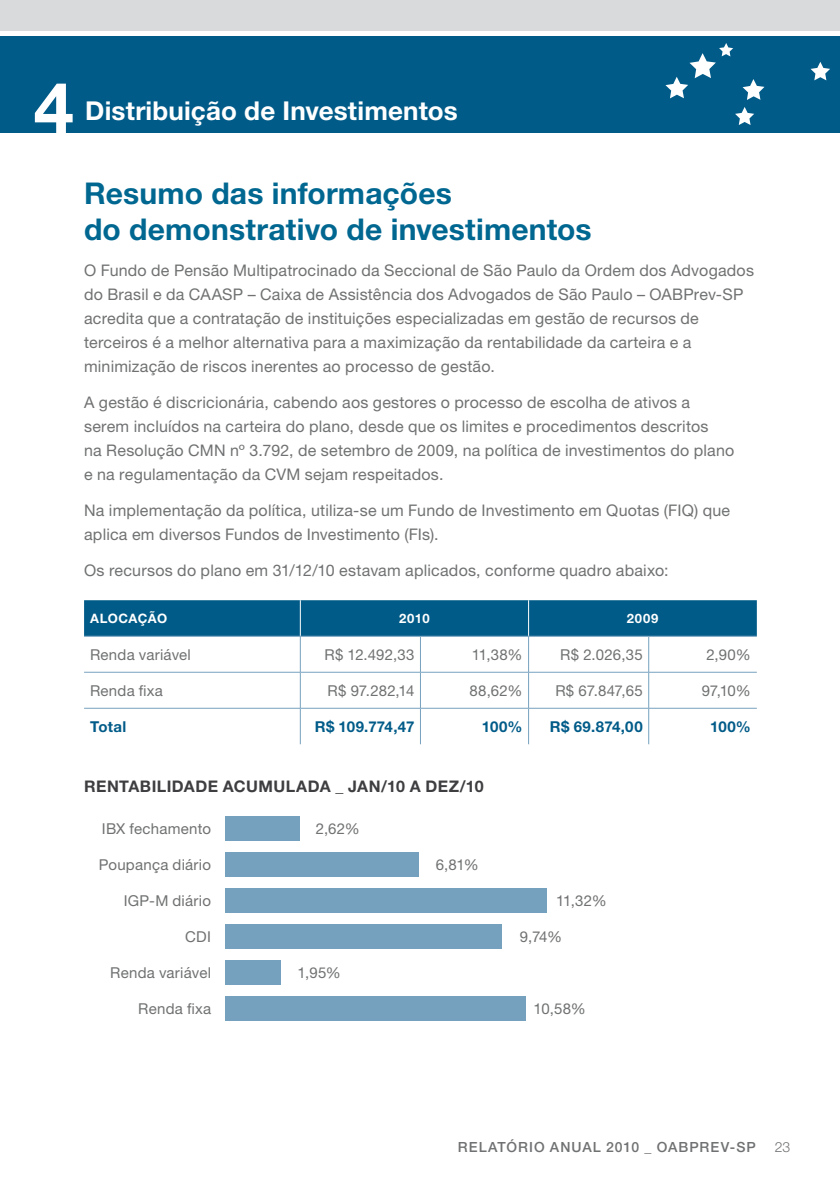
<style>
.page{position:relative;width:840px;height:1191px;background:#fff}
.page>*{position:absolute;margin:0;border:0;box-sizing:border-box;transform-origin:0 0}
.t1{font:700 72px "Helvetica Neue LT Std";color:#fff}
.t2{font:700 30px/36px "Helvetica Neue LT Std";letter-spacing:.005em;color:#006791}
.t3{font:700 26px "Helvetica Neue LT Std";letter-spacing:.005em;color:#fff}
.t4{font:16px/24px "Helvetica Neue LT Std";letter-spacing:.015em;color:#707172}
.t5{font:700 16px "Helvetica Neue LT Std";letter-spacing:.03em;color:#3e3d40}
.t6{font:15px "Helvetica Neue LT Std";letter-spacing:.015em;color:#707172}
.t7{font:700 15px "Helvetica Neue LT Std";letter-spacing:.015em;color:#005b88}
.t8{font:500 14px "Helvetica Neue LT Std";letter-spacing:.07em;color:#707172}
.t9{font:300 14px "Helvetica Neue LT Std";color:#707172}
.t10{font:700 13px "Helvetica Neue LT Std";letter-spacing:.05em;color:#fff}
</style>
<div class="page">
<div style="left:0;top:36px;width:839px;height:96px;background:#005b88"></div>
<div style="left:0;top:0;width:839px;height:30px;background:#d9dadb"></div>
<svg style="left:810px;top:62px;width:19px;height:18px"></svg>
<svg style="left:742px;top:79px;width:22px;height:21px"></svg>
<svg style="left:735px;top:107px;width:18px;height:18px"></svg>
<svg style="left:665px;top:43px;width:67px;height:55px"></svg>
<div style="left:84px;top:600px;width:672px;height:36px;background:#005b88"></div>
<hr style="left:300px;top:600px;width:1px;height:36px;background:#fff">
<hr style="left:528px;top:600px;width:1px;height:36px;background:#fff">
<hr style="left:84px;top:636px;width:216px;height:1px;background:#76a1be">
<hr style="left:300px;top:636px;width:120px;height:1px;background:#76a1be">
<hr style="left:420px;top:636px;width:108px;height:1px;background:#76a1be">
<hr style="left:528px;top:636px;width:120px;height:1px;background:#76a1be">
<hr style="left:648px;top:636px;width:108px;height:1px;background:#76a1be">
<hr style="left:300px;top:636px;width:1px;height:36px;background:#76a1be">
<hr style="left:420px;top:636px;width:1px;height:36px;background:#76a1be">
<hr style="left:528px;top:636px;width:1px;height:36px;background:#76a1be">
<hr style="left:648px;top:636px;width:1px;height:36px;background:#76a1be">
<hr style="left:84px;top:672px;width:216px;height:1px;background:#76a1be">
<hr style="left:300px;top:672px;width:120px;height:1px;background:#76a1be">
<hr style="left:300px;top:672px;width:1px;height:36px;background:#76a1be">
<hr style="left:420px;top:672px;width:108px;height:1px;background:#76a1be">
<hr style="left:420px;top:672px;width:1px;height:36px;background:#76a1be">
<hr style="left:528px;top:672px;width:120px;height:1px;background:#76a1be">
<hr style="left:528px;top:672px;width:1px;height:36px;background:#76a1be">
<hr style="left:648px;top:672px;width:108px;height:1px;background:#76a1be">
<hr style="left:648px;top:672px;width:1px;height:36px;background:#76a1be">
<hr style="left:84px;top:708px;width:216px;height:1px;background:#76a1be">
<hr style="left:300px;top:708px;width:120px;height:1px;background:#76a1be">
<hr style="left:300px;top:708px;width:1px;height:36px;background:#76a1be">
<hr style="left:420px;top:708px;width:108px;height:1px;background:#76a1be">
<hr style="left:420px;top:708px;width:1px;height:36px;background:#76a1be">
<hr style="left:528px;top:708px;width:120px;height:1px;background:#76a1be">
<hr style="left:528px;top:708px;width:1px;height:36px;background:#76a1be">
<hr style="left:648px;top:708px;width:108px;height:1px;background:#76a1be">
<hr style="left:648px;top:708px;width:1px;height:36px;background:#76a1be">
<div style="left:225px;top:852px;width:193px;height:24px;background:#76a1be"></div>
<div style="left:225px;top:888px;width:321px;height:24px;background:#76a1be"></div>
<div style="left:225px;top:996px;width:300px;height:24px;background:#76a1be"></div>
<div style="left:225px;top:924px;width:276px;height:24px;background:#76a1be"></div>
<div style="left:225px;top:960px;width:55px;height:24px;background:#76a1be"></div>
<div style="left:225px;top:816px;width:74px;height:24px;background:#76a1be"></div>
<h1 class="t1" style="left:34px;top:64px;width:42px">4</h1>
<h3 class="t3" style="left:85px;top:95px;width:374px">Distribuição de Investimentos</h3>
<h2 class="t2" style="left:84px;top:175px;width:509px">Resumo das informações<br>do demonstrativo de investimentos</h2>
<p class="t4" style="left:84px;top:258px;width:671px">O Fundo de Pensão Multipatrocinado da Seccional de São Paulo da Ordem dos Advogados do Brasil e da CAASP – Caixa de Assistência dos Advogados de São Paulo – OABPrev-SP acredita que a contratação de instituições especializadas em gestão de recursos de terceiros é a melhor alternativa para a maximização da rentabilidade da carteira e a minimização de riscos inerentes ao processo de gestão.</p>
<p class="t4" style="left:84px;top:390px;width:651px">A gestão é discricionária, cabendo aos gestores o processo de escolha de ativos a serem incluídos na carteira do plano, desde que os limites e procedimentos descritos<br>na Resolução CMN nº 3.792, de setembro de 2009, na política de investimentos do plano e na regulamentação da CVM sejam respeitados.</p>
<p class="t4" style="left:84px;top:498px;width:647px">Na implementação da política, utiliza-se um Fundo de Investimento em Quotas (FIQ) que aplica em diversos Fundos de Investimento (FIs).</p>
<p class="t4" style="left:84px;top:558px;width:585px">Os recursos do plano em 31/12/10 estavam aplicados, conforme quadro abaixo:</p>
<p class="t10" style="left:90px;top:610px;width:79px">alocação</p>
<p class="t10" style="left:399px;top:610px;width:32px">2010</p>
<p class="t10" style="left:626px;top:610px;width:33px">2009</p>
<p class="t6" style="left:90px;top:645px;width:102px">Renda variável</p>
<p class="t6" style="left:324px;top:645px;width:91px">R$ 12.492,33</p>
<p class="t6" style="left:471px;top:645px;width:52px">11,38%</p>
<p class="t6" style="left:560px;top:645px;width:84px">R$ 2.026,35</p>
<p class="t6" style="left:706px;top:645px;width:46px">2,90%</p>
<p class="t6" style="left:90px;top:681px;width:74px">Renda fixa</p>
<p class="t6" style="left:327px;top:681px;width:88px">R$ 97.282,14</p>
<p class="t6" style="left:469px;top:681px;width:54px">88,62%</p>
<p class="t6" style="left:555px;top:681px;width:89px">R$ 67.847,65</p>
<p class="t6" style="left:701px;top:681px;width:51px">97,10%</p>
<p class="t7" style="left:90px;top:717px;width:38px">Total</p>
<p class="t7" style="left:314px;top:717px;width:101px">R$ 109.774,47</p>
<p class="t7" style="left:481px;top:717px;width:42px">100%</p>
<p class="t7" style="left:549px;top:717px;width:94px">R$ 69.874,00</p>
<p class="t7" style="left:709px;top:717px;width:42px">100%</p>
<p class="t5" style="left:84px;top:776px;width:12px">Ren</p>
<p class="t5" style="left:119px;top:776px;width:43px">tabilidade</p>
<p class="t5" style="left:223px;top:776px;width:75px">Acumulada</p>
<p class="t5" style="left:335px;top:776px;width:25px">_ jan</p>
<p class="t5" style="left:381px;top:776px;width:104px">/10 a dez/10</p>
<p class="t6" style="left:102px;top:819px;width:110px">IBX fechamento</p>
<p class="t6" style="left:99px;top:855px;width:114px">Poupança diário</p>
<p class="t6" style="left:124px;top:891px;width:89px">IGP-M diário</p>
<p class="t6" style="left:185px;top:927px;width:27px">CDI</p>
<p class="t6" style="left:110px;top:963px;width:102px">Renda variável</p>
<p class="t6" style="left:138px;top:999px;width:74px">Renda fixa</p>
<p class="t6" style="left:316px;top:819px;width:46px">2,62%</p>
<p class="t6" style="left:435px;top:855px;width:45px">6,81%</p>
<p class="t6" style="left:297px;top:963px;width:45px">1,95%</p>
<p class="t6" style="left:555px;top:891px;width:52px">11,32%</p>
<p class="t6" style="left:519px;top:927px;width:44px">9,74%</p>
<p class="t6" style="left:533px;top:999px;width:54px">10,58%</p>
<p class="t8" style="left:457px;top:1139px;width:298px">RELATÓRIO ANUAL 2010 _ OABPREV-SP</p>
<p class="t9" style="left:774px;top:1138px;width:17px">23</p>
</div>
